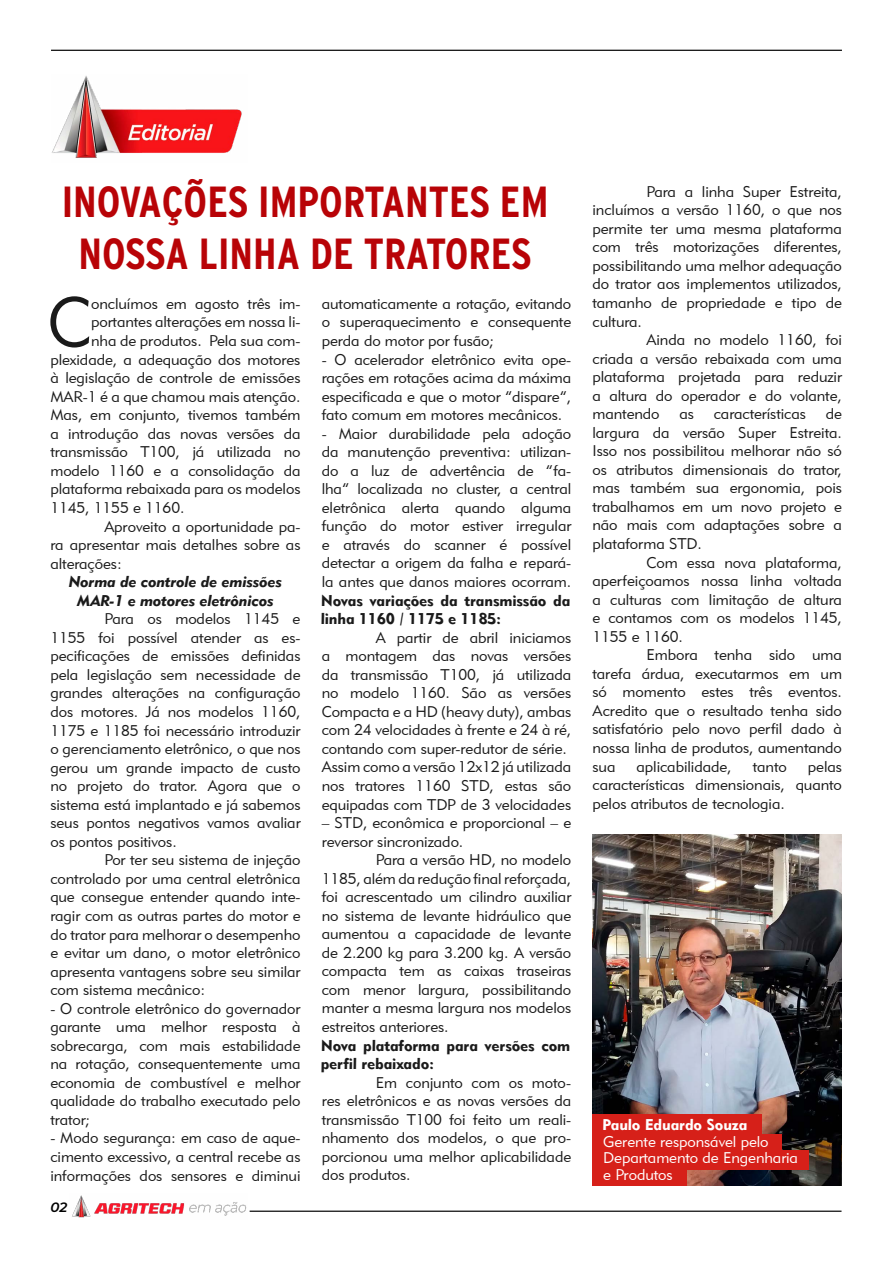
<style>
.page{position:relative;width:893px;height:1263px;background:#fff}
.page>*{position:absolute;margin:0;border:0;box-sizing:border-box;transform-origin:0 0}
.t1{font:67.8px "Geometric 415 BT Lite A";color:#000}
.t2{font:700 condensed 43.5px/52.2px "Interstate";color:#b80307;text-align:center}
.t3{font:15.45px/18.6px "Geometric 415 BT Lite A";letter-spacing:-.005em;color:#000;text-align:justify}
.t4{font:italic 15.45px/18.6px "Geometric 415 BT Black Italic A";color:#000}
.t5{font:15.45px/16.5px "Geometric 415 BT Lite A";letter-spacing:-.005em;color:#fff}
.t6{font:15.45px/18.6px "Geometric 415 BT Black Italic A";letter-spacing:-.005em;color:#000;text-align:center}
.t7{font:italic 15.45px "Geometric 415 BT Black Italic A";color:#fff}
.t8{font:italic 600 13.5px "Montserrat";color:#000}
</style>
<div class="page">
<hr style="left:51px;top:50px;width:791px;height:1px;background:#000">
<hr style="left:250px;top:1210px;width:591px;height:2px;background:#000">
<img style="left:72px;top:1195px;width:175px;height:23px">
<img style="left:51px;top:76px;width:191px;height:82px">
<img style="left:592px;top:835px;width:250px;height:350px">
<div style="left:592px;top:1114px;width:170px;height:21px;background:#d62019"></div>
<div style="left:592px;top:1134px;width:190px;height:18px;background:#d62019"></div>
<div style="left:592px;top:1150px;width:217px;height:20px;background:#d62019"></div>
<div style="left:592px;top:1168px;width:95px;height:18px;background:#d62019"></div>
<h2 class="t2" style="left:62px;top:175px;width:488px">INOVAÇÕES IMPORTANTES EM<br>NOSSA LINHA DE TRATORES</h2>
<h1 class="t1" style="left:48px;top:281px;width:45px">C</h1>
<p class="t3" style="left:91px;top:294px;width:211px">oncluímos em agosto três im-</p>
<p class="t3" style="left:322px;top:294px;width:251px">automaticamente a rotação, evitando o superaquecimento e consequente perda do motor por fusão;</p>
<p class="t3" style="left:322px;top:350px;width:251px">- O acelerador eletrônico evita ope&shy;rações em rotações acima da máxima especificada e que o motor “dispare”, fato comum em motores mecânicos.</p>
<p class="t3" style="left:322px;top:424px;width:251px">- Maior durabilidade pela adoção da manutenção preventiva: utilizan&shy;do a luz de advertência de “fa&shy;lha” localizada no cluster, a central eletrônica alerta quando alguma função do motor estiver irregular e através do scanner é possível detectar a origem da falha e repará&shy;la antes que danos maiores ocorram.</p>
<p class="t4" style="left:322px;top:591px;width:254px">Novas variações da transmissão da linha 1160 / 1175 e 1185:</p>
<p class="t3" style="left:322px;top:628px;width:251px;text-align:left;text-indent:54px">A partir de abril iniciamos a montagem das novas versões da transmissão T100, já utilizada no modelo 1160. São as versões Compacta e a HD (heavy duty), ambas com 24 velocidades à frente e 24 à ré, contando com super-redutor de série.<br>Assim como a versão 12x12 já utilizada nos tratores 1160 STD, estas são equipadas com TDP de 3 velocidades</p>
<p class="t3" style="left:322px;top:813px;width:251px">– STD, econômica e proporcional – e reversor sincronizado.</p>
<p class="t3" style="left:322px;top:850px;width:251px;text-indent:54px">Para a versão HD, no modelo 1185, além da redução final reforçada, foi acrescentado um cilindro auxiliar no sistema de levante hidráulico que aumentou a capacidade de levante de 2.200 kg para 3.200 kg. A versão compacta tem as caixas traseiras com menor largura, possibilitando manter a mesma largura nos modelos estreitos anteriores.</p>
<p class="t4" style="left:322px;top:1036px;width:254px">Nova plataforma para versões com perfil rebaixado:</p>
<p class="t3" style="left:322px;top:1073px;width:251px;text-indent:54px">Em conjunto com os moto&shy;res eletrônicos e as novas versões da transmissão T100 foi feito um reali&shy;nhamento dos modelos, o que pro&shy;porcionou uma melhor aplicabilidade dos produtos.</p>
<p class="t3" style="left:91px;top:312px;width:211px">portantes alterações em nossa li-</p>
<p class="t3" style="left:91px;top:331px;width:211px">nha de produtos. Pela sua com-</p>
<p class="t3" style="left:50px;top:350px;width:252px">plexidade, a adequação dos motores</p>
<p class="t3" style="left:50px;top:368px;width:252px">à legislação de controle de emissões</p>
<p class="t3" style="left:50px;top:387px;width:252px">MAR-1 é a que chamou mais atenção.</p>
<p class="t3" style="left:50px;top:405px;width:252px">Mas, em conjunto, tivemos também</p>
<p class="t3" style="left:50px;top:424px;width:252px">a introdução das novas versões da</p>
<p class="t3" style="left:50px;top:442px;width:252px">transmissão T100, já utilizada no</p>
<p class="t3" style="left:50px;top:461px;width:252px">modelo 1160 e a consolidação da</p>
<p class="t3" style="left:50px;top:480px;width:252px">plataforma rebaixada para os modelos</p>
<p class="t3" style="left:50px;top:498px;width:136px">1145, 1155 e 1160.</p>
<p class="t3" style="left:104px;top:517px;width:198px">Aproveito a oportunidade pa-</p>
<p class="t3" style="left:50px;top:535px;width:252px">ra apresentar mais detalhes sobre as</p>
<p class="t3" style="left:50px;top:554px;width:73px">alterações:</p>
<p class="t6" style="left:69px;top:572px;width:215px">Norma de controle de emissões<br>MAR-1 e motores eletrônicos</p>
<p class="t3" style="left:50px;top:609px;width:252px;text-indent:54px">Para os modelos 1145 e 1155 foi possível atender as es&shy;pecificações de emissões definidas pela legislação sem necessidade de grandes alterações na configuração dos motores. Já nos modelos 1160, 1175 e 1185 foi necessário introduzir o gerenciamento eletrônico, o que nos gerou um grande impacto de custo no projeto do trator. Agora que o sistema está implantado e já sabemos seus pontos negativos vamos avaliar os pontos positivos.</p>
<p class="t3" style="left:50px;top:850px;width:252px;text-indent:54px">Por ter seu sistema de injeção controlado por uma central eletrônica que consegue entender quando inte&shy;ragir com as outras partes do motor e do trator para melhorar o desempenho e evitar um dano, o motor eletrônico apresenta vantagens sobre seu similar com sistema mecânico:</p>
<p class="t3" style="left:50px;top:999px;width:252px">- O controle eletrônico do governador garante uma melhor resposta à sobrecarga, com mais estabilidade na rotação, consequentemente uma economia de combustível e melhor qualidade do trabalho executado pelo trator;</p>
<p class="t3" style="left:50px;top:1128px;width:252px">- Modo segurança: em caso de aque&shy;cimento excessivo, a central recebe as informações dos sensores e diminui</p>
<p class="t8" style="left:50px;top:1197px;width:18px">02</p>
<p class="t3" style="left:592px;top:182px;width:251px;text-indent:54px">Para a linha Super Estreita, incluímos a versão 1160, o que nos permite ter uma mesma plataforma com três motorizações diferentes, possibilitando uma melhor adequação do trator aos implementos utilizados, tamanho de propriedade e tipo de cultura.</p>
<p class="t3" style="left:592px;top:330px;width:251px;text-indent:54px">Ainda no modelo 1160, foi criada a versão rebaixada com uma plataforma projetada para reduzir a altura do operador e do volante, mantendo</p>
<p class="t3" style="left:592px;top:404px;width:251px;text-indent:233px">de largura da versão Super Estreita.<br>Isso nos possibilitou melhorar não só os atributos dimensionais do trator, mas também sua ergonomia, pois trabalhamos em um novo projeto e não mais com adaptações sobre a plataforma STD.</p>
<p class="t3" style="left:592px;top:553px;width:251px;text-indent:54px">Com essa nova plataforma, aperfeiçoamos nossa linha voltada a culturas com limitação de altura e contamos com os modelos 1145, 1155 e 1160.</p>
<p class="t3" style="left:592px;top:645px;width:251px;text-indent:54px">Embora tenha sido uma tarefa árdua, executarmos em um só momento estes três eventos.<br>Acredito que o resultado tenha sido satisfatório pelo novo perfil dado à nossa linha de produtos, aumentando sua</p>
<p class="t3" style="left:679px;top:404px;width:16px">as</p>
<p class="t3" style="left:714px;top:404px;width:94px">características</p>
<p class="t3" style="left:592px;top:757px;width:251px;text-indent:215px">pelas características dimensionais, quanto pelos atributos de tecnologia.</p>
<p class="t3" style="left:636px;top:757px;width:97px">aplicabilidade,</p>
<p class="t3" style="left:753px;top:757px;width:36px">tanto</p>
<p class="t7" style="left:603px;top:1115px;width:150px">Paulo Eduardo Souza</p>
<p class="t5" style="left:603px;top:1133px;width:196px">Gerente responsável pelo<br>Departamento de Engenharia e Produtos</p>
</div>
